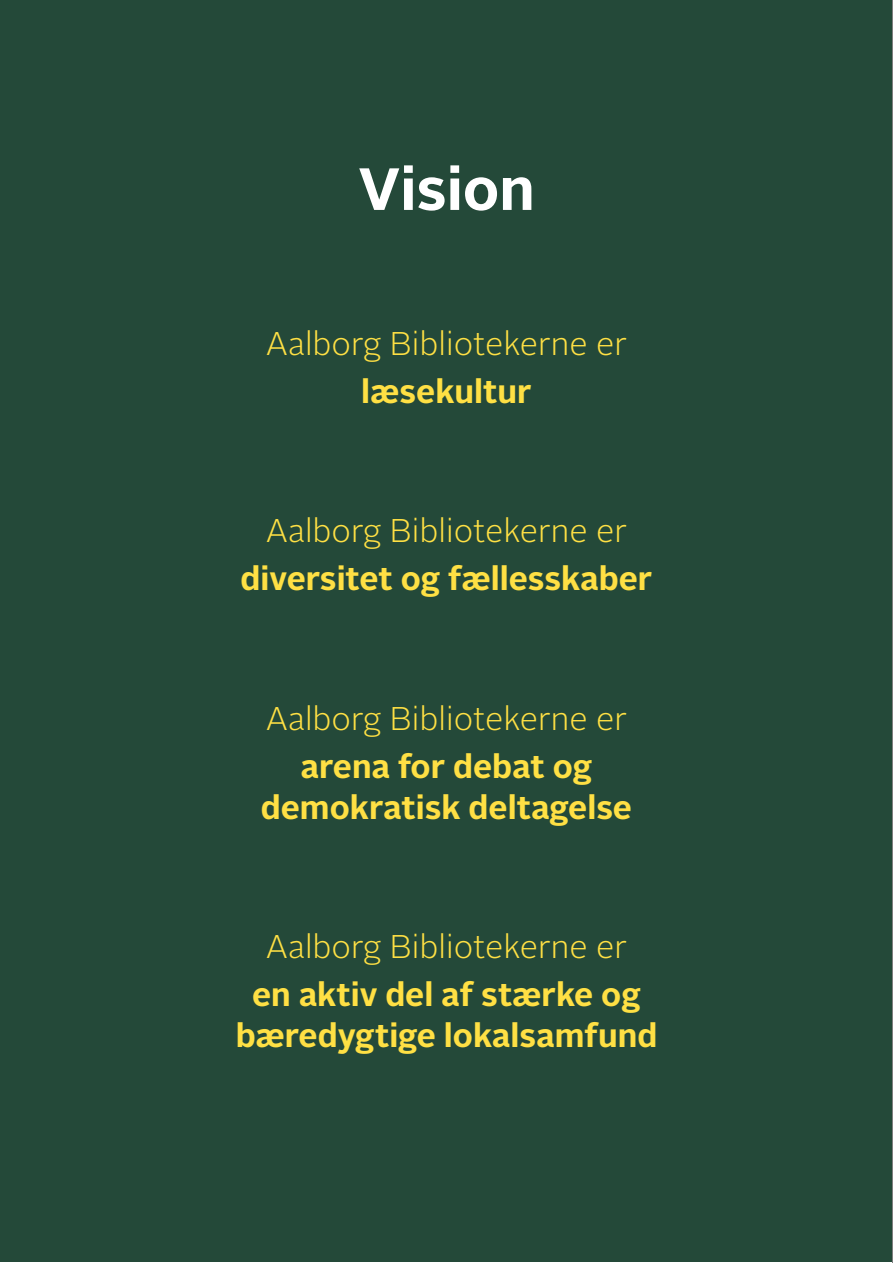
<style>
.page{position:relative;width:893px;height:1263px;background:#fff}
.page>*{position:absolute;margin:0;border:0;box-sizing:border-box;transform-origin:0 0}
.t1{font:700 59.4px "Alright Sans";color:#fff}
.P3{font:700 32.85px/41px "Alright Sans";color:#ffe044;text-align:center}
.P3-2{font:300 32.85px "Alright Sans";color:#ffe044}
</style>
<div class="page">
<div style="left:1px;top:1px;width:891px;height:1261px;background:#244939"></div>
<hr style="left:892px;top:0;width:1px;height:1263px;background:#000">
<h2 class="t1" style="left:358px;top:147px;width:178px">Vision</h2>
<p class="P3-2" style="left:266px;top:321px;width:363px">Aalborg Bibliotekerne er</p>
<p class="P3" style="left:361px;top:371px;width:172px">læsekultur</p>
<p class="P3-2" style="left:266px;top:509px;width:363px">Aalborg Bibliotekerne er</p>
<p class="P3" style="left:241px;top:558px;width:413px">diversitet og fællesskaber</p>
<p class="P3-2" style="left:266px;top:696px;width:363px">Aalborg Bibliotekerne er</p>
<p class="P3" style="left:261px;top:746px;width:373px">arena for debat og demokratisk deltagelse</p>
<p class="P3-2" style="left:266px;top:925px;width:363px">Aalborg Bibliotekerne er</p>
<p class="P3" style="left:236px;top:974px;width:423px">en aktiv del af stærke og bæredygtige lokalsamfund</p>
</div>
